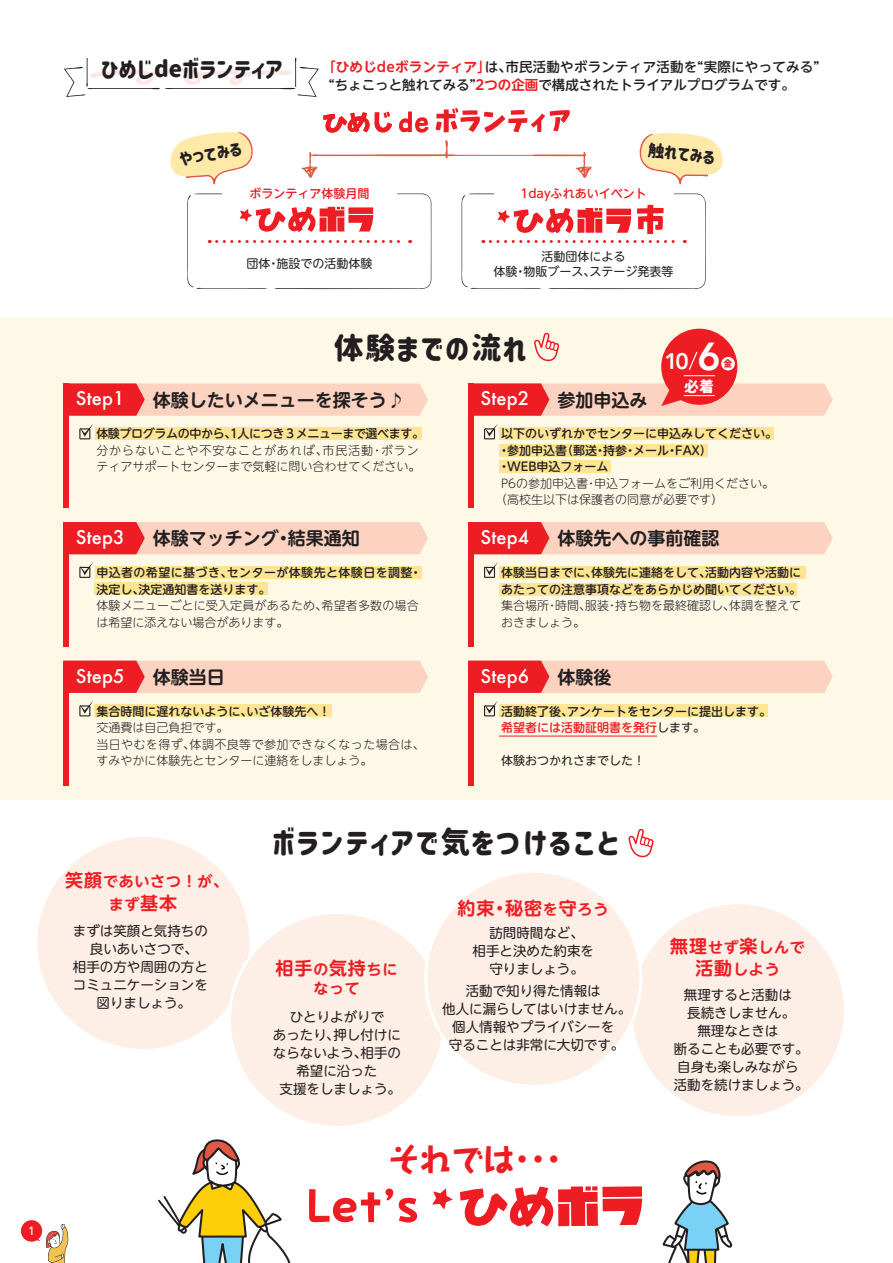
<style>
.page{position:relative;width:893px;height:1263px;background:#fff}
.page>*{position:absolute;margin:0;border:0;box-sizing:border-box;transform-origin:0 0}
.t1{font:51px "P Puhu Pokke Min 2 M";letter-spacing:-.01em;color:#ee1d23}
.t2{font:800 31.5px "P Taka Hand Std N";color:#ee1d23}
.t3{font:30px "Corporate Logo Rounded";letter-spacing:.05em;color:#231f20}
.t4{font:22.5px "Corporate Logo Rounded";color:#231f20}
.t5{font:800 22.5px "Avenir";color:#fff}
.t6{font:500 18.3px "Futura";letter-spacing:.005em;color:#fff}
.t7{font:700 18px "UD Shin M Go Pr 6 N De";color:#231f20}
.t8{font:700 18px "UD Shin M Go Pr 6 N De";letter-spacing:.05em;color:#ee1d23}
.t9{font:16.5px "Corporate Logo Rounded";color:#231f20}
.t10{font:700 15px/22.5px "UD Shin M Go Pr 6 N De";letter-spacing:.05em;color:#ee1d23;text-align:center}
.t11{font:15px "Corporate Logo Rounded";color:#fff}
.t12{font:13.5px/18px "UD Shin M Go Pr 6 N";color:#231f20;text-align:center}
.t13{font:500 13.5px/18px "UD Shin M Go Pr 6 N";color:#231f20}
.t14{font:300 12px/16.5px "UD Shin M Go Pr 6 N";color:#231f20}
.t15{font:500 12px/16.5px "UD Shin M Go Pr 6 N";color:#231f20}
.t16{font:12px/15px "UD Shin M Go Pr 6 N";color:#231f20;text-align:center}
.t17{font:500 12px/16.5px "UD Shin M Go Pr 6 N";letter-spacing:.035em;color:#231f20}
.t18{font:500 12px "UD Shin M Go Pr 6 N";letter-spacing:-.03em;color:#231f20}
.t19{font:500 12px "UD Shin M Go Pr 6 N";color:#ee1d23}
.t20{font:500 12px "Avenir";color:#fff}
.t21{font:9px "Corporate Logo Rounded";color:#ee1d23}
.s1{font-family:"UD Shin M Go Pr 6 N De";font-weight:700;color:#ee1d23}
.s2{font-size:39px}
.s3{color:#ee1d23}
.s4{font-weight:400}
.s5{font-size:18px}
.s6{font-size:15px}
</style>
<div class="page">
<svg style="left:21px;top:1220px;width:47px;height:43px"></svg>
<div style="left:0;top:317px;width:893px;height:482px;background:#fef9e7"></div>
<div style="left:36px;top:835px;width:215px;height:215px;background:#fdeee6;border-radius:50%"></div>
<div style="left:630px;top:903px;width:215px;height:215px;background:#fdeee6;border-radius:50%"></div>
<div style="left:468px;top:383px;width:6px;height:125px;background:#ee1d23"></div>
<div style="left:64px;top:383px;width:5px;height:125px;background:#ee1d23"></div>
<div style="left:64px;top:522px;width:5px;height:125px;background:#ee1d23"></div>
<div style="left:64px;top:661px;width:5px;height:124px;background:#ee1d23"></div>
<div style="left:468px;top:522px;width:6px;height:125px;background:#ee1d23"></div>
<div style="left:468px;top:661px;width:6px;height:124px;background:#ee1d23"></div>
<svg style="left:69px;top:383px;width:359px;height:33px;background:#f9afa2"></svg>
<svg style="left:474px;top:522px;width:359px;height:32px;background:#f9aea1"></svg>
<svg style="left:474px;top:661px;width:359px;height:32px;background:#f9aea1"></svg>
<svg style="left:69px;top:522px;width:359px;height:32px;background:#f9aea1"></svg>
<svg style="left:69px;top:661px;width:359px;height:32px;background:#f9aea1"></svg>
<svg style="left:64px;top:58px;width:255px;height:39px"></svg>
<svg style="left:534px;top:332px;width:25px;height:30px"></svg>
<svg style="left:628px;top:828px;width:26px;height:30px"></svg>
<div style="left:229px;top:912px;width:215px;height:215px;background:#fdeee6;border-radius:50%"></div>
<svg style="left:156px;top:1021px;width:137px;height:242px"></svg>
<svg style="left:661px;top:1084px;width:72px;height:179px"></svg>
<svg style="left:432px;top:1188px;width:21px;height:21px"></svg>
<svg style="left:460px;top:1186px;width:182px;height:41px"></svg>
<div style="left:661px;top:329px;width:76px;height:76px;background:#ee1d23;border-radius:50%"></div>
<svg style="left:474px;top:383px;width:359px;height:33px;background:#f79e93"></svg>
<svg style="left:689px;top:351px;width:9px;height:19px"></svg>
<div style="left:721px;top:357px;width:14px;height:13px;background:#fff;border-radius:50%"></div>
<hr style="left:684px;top:375px;width:31px;height:1px;background:#fff">
<hr style="left:684px;top:395px;width:31px;height:1px;background:#fff">
<div style="left:426px;top:871px;width:215px;height:215px;background:#fdeee6;border-radius:50%"></div>
<svg style="left:79px;top:424px;width:14px;height:15px"></svg>
<svg style="left:79px;top:562px;width:14px;height:16px"></svg>
<svg style="left:79px;top:701px;width:14px;height:15px"></svg>
<svg style="left:484px;top:424px;width:14px;height:15px"></svg>
<svg style="left:484px;top:562px;width:14px;height:16px"></svg>
<svg style="left:484px;top:701px;width:14px;height:15px"></svg>
<div style="left:95px;top:427px;width:327px;height:13px;background:#ffe493"></div>
<div style="left:499px;top:427px;width:274px;height:13px;background:#ffe493"></div>
<div style="left:499px;top:444px;width:209px;height:13px;background:#ffe493"></div>
<div style="left:499px;top:460px;width:112px;height:13px;background:#ffe493"></div>
<div style="left:499px;top:566px;width:307px;height:13px;background:#ffe493"></div>
<div style="left:499px;top:583px;width:298px;height:12px;background:#ffe493"></div>
<div style="left:499px;top:704px;width:269px;height:13px;background:#ffe493"></div>
<div style="left:95px;top:566px;width:327px;height:13px;background:#ffe493"></div>
<div style="left:95px;top:704px;width:237px;height:13px;background:#ffe493"></div>
<div style="left:95px;top:582px;width:173px;height:13px;background:#ffe493"></div>
<hr style="left:499px;top:736px;width:158px;height:1px;background:#ee1d23">
<svg style="left:323px;top:112px;width:69px;height:21px"></svg>
<svg style="left:399px;top:111px;width:30px;height:22px"></svg>
<svg style="left:435px;top:108px;width:135px;height:25px"></svg>
<svg style="left:187px;top:193px;width:245px;height:97px"></svg>
<svg style="left:461px;top:193px;width:245px;height:97px"></svg>
<svg style="left:301px;top:140px;width:291px;height:38px"></svg>
<svg style="left:170px;top:132px;width:83px;height:53px"></svg>
<svg style="left:639px;top:133px;width:84px;height:52px"></svg>
<p class="t20" style="left:28px;top:1220px;width:8px">1</p>
<h3 class="t4" style="left:101px;top:53px;width:183px">ひめじdeボランティア</h3>
<p class="t13" style="left:329px;top:57px;width:492px;text-indent:-7px"><span class="s1">「ひめじdeボランティア」</span>は、市民活動やボランティア活動を“実際にやってみる” “ちょこっと触れてみる”<span class="s1">2つの企画</span>で構成されたトライアルプログラムです。</p>
<h3 class="t9" style="left:177px;top:148px;width:65px;rotate:-10deg">やってみる</h3>
<h3 class="t9" style="left:649px;top:138px;width:69px;rotate:6deg">触れてみる</h3>
<p class="t19" style="left:249px;top:183px;width:121px">ボランティア体験月間</p>
<p class="t16" style="left:246px;top:256px;width:127px">団体・施設での活動体験</p>
<p class="t19" style="left:520px;top:183px;width:128px">1dayふれあいイベント</p>
<p class="t16" style="left:494px;top:248px;width:181px">活動団体による<br>体験・物販ブース、ステージ発表等</p>
<h3 class="t3" style="left:334px;top:327px;width:194px">体験までの流れ</h3>
<h3 class="t6" style="left:76px;top:386px;width:50px">Step1</h3>
<h3 class="t7" style="left:153px;top:385px;width:253px">体験したいメニューを探そう♪</h3>
<h3 class="t6" style="left:480px;top:386px;width:50px">Step2</h3>
<h3 class="t7" style="left:558px;top:385px;width:91px">参加申込み</h3>
<h3 class="t5" style="left:665px;top:344px;width:57px">10 <span class="s2">6</span></h3>
<p class="t21" style="left:724px;top:357px;width:10px">金</p>
<p class="t11" style="left:684px;top:376px;width:31px">必着</p>
<p class="t18" style="left:96px;top:424px;width:329px">体験プログラムの中から、1人につき３メニューまで選べます。</p>
<p class="t14" style="left:96px;top:441px;width:325px">分からないことや不安なことがあれば、市民活動・ボランティアサポートセンターまで気軽に問い合わせてください。</p>
<p class="t15" style="left:498px;top:425px;width:280px">以下のいずれかでセンターに申込みしてください。・参加申込書（郵送・持参・メール・FAX）<br>・WEB申込フォーム</p>
<p class="t14" style="left:495px;top:474px;width:281px;text-indent:6px">P6の参加申込書・申込フォームをご利用ください。（高校生以下は保護者の同意が必要です）</p>
<h3 class="t6" style="left:76px;top:525px;width:50px">Step3</h3>
<h3 class="t7" style="left:153px;top:523px;width:208px">体験マッチング・結果通知</h3>
<h3 class="t6" style="left:480px;top:525px;width:50px">Step4</h3>
<h3 class="t7" style="left:558px;top:523px;width:163px">体験先への事前確認</h3>
<p class="t17" style="left:96px;top:563px;width:327px">申込者の希望に基づき、センターが体験先と体験日を調整・決定し、決定通知書を送ります。</p>
<p class="t14" style="left:96px;top:596px;width:324px">体験メニューごとに受入定員があるため、希望者多数の場合は希望に添えない場合があります。</p>
<p class="t15" style="left:501px;top:563px;width:301px">体験当日までに、体験先に連絡をして、活動内容や活動にあたっての注意事項などをあらかじめ聞いてください。</p>
<p class="t14" style="left:501px;top:596px;width:301px">集合場所・時間、服装・持ち物を最終確認し、体調を整えておきましょう。</p>
<h3 class="t6" style="left:76px;top:663px;width:50px">Step5</h3>
<h3 class="t7" style="left:153px;top:662px;width:73px">体験当日</h3>
<h3 class="t6" style="left:480px;top:663px;width:50px">Step6</h3>
<h3 class="t7" style="left:558px;top:662px;width:55px">体験後</h3>
<p class="t15" style="left:96px;top:702px;width:235px">集合時間に遅れないように、いざ体験先へ！</p>
<p class="t14" style="left:96px;top:719px;width:330px">交通費は自己負担です。<br>当日やむを得ず、体調不良等で参加できなくなった場合は、すみやかに体験先とセンターに連絡をしましょう。</p>
<p class="t15" style="left:501px;top:702px;width:271px">活動終了後、アンケートをセンターに提出します。<span class="s3">希望者には活動証明書を発行</span><span class="s4">します。</span></p>
<p class="t16" style="left:501px;top:752px;width:145px">体験おつかれさまでした！</p>
<p class="t10" style="left:65px;top:869px;width:165px"><span class="s5">笑顔</span>であいさつ！が、まず<span class="s5">基本</span></p>
<p class="t12" style="left:73px;top:921px;width:137px">まずは笑顔と気持ちの良いあいさつで、<br>相手の方や周囲の方とコミュニケーションを図りましょう。</p>
<h3 class="t3" style="left:272px;top:821px;width:349px">ボランティアで気をつけること</h3>
<h3 class="t8" style="left:276px;top:952px;width:124px">相手<span class="s6">の</span>気持<span class="s6">ちに</span></h3>
<p class="t10" style="left:313px;top:976px;width:48px">なって</p>
<p class="t12" style="left:273px;top:1007px;width:130px">ひとりよがりで<br>あったり、押し付けにならないよう、相手の希望に沿った<br>支援をしましょう。</p>
<h3 class="t8" style="left:457px;top:893px;width:152px">約束・秘密<span class="s6">を</span>守<span class="s6">ろう</span></h3>
<p class="t12" style="left:473px;top:923px;width:123px">訪問時間など、<br>相手と決めた約束を守りましょう。</p>
<p class="t12" style="left:442px;top:981px;width:190px">活動で知り得た情報は<br>他人に漏らしてはいけません。個人情報やプライバシーを<br>守ることは非常に大切です。</p>
<h2 class="t2" style="left:388px;top:1137px;width:183px">それでは・・・</h2>
<h1 class="t1" style="left:304px;top:1172px;width:118px">Letʼs</h1>
<p class="t10" style="left:670px;top:935px;width:136px"><span class="s5">無理</span>せず<span class="s5">楽</span>しんで<span class="s5">活動</span>しよう</p>
<p class="t12" style="left:674px;top:985px;width:137px">無理すると活動は<br>長続きしません。<br>無理なときは<br>断ることも必要です。自身も楽しみながら活動を続けましょう。</p>
</div>
